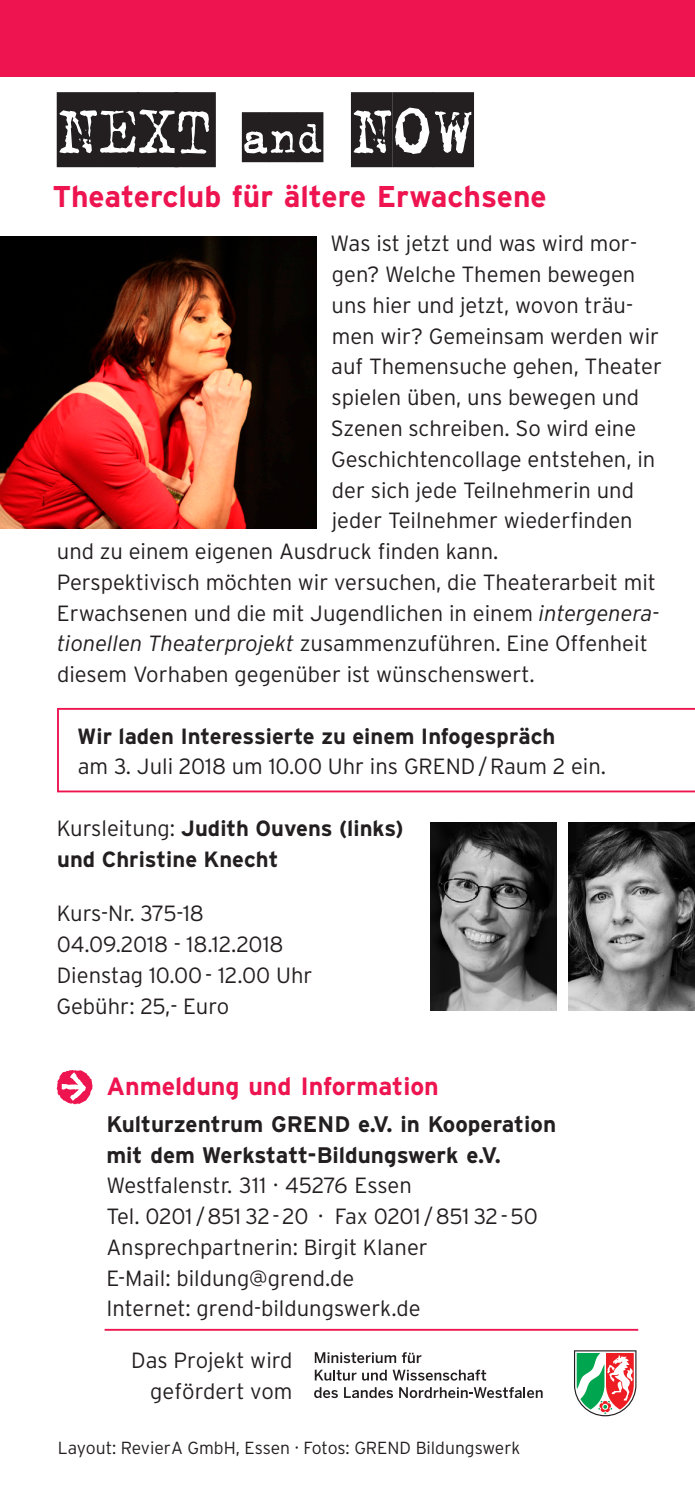
<style>
.page{position:relative;width:695px;height:1489px;background:#fff}
.page>*{position:absolute;margin:0;border:0;box-sizing:border-box;transform-origin:0 0}
.t1{font:75px "Trixie Cyr Cameo";letter-spacing:-.01em;color:#231f20}
.t2{font:700 30px "Interstate";color:#ed1450}
.t3{font:700 25px "Interstate";color:#ed1450}
.t4{font:700 22.5px/30.8px "Interstate";color:#231f20}
.t5{font:300 22px/30.8px "Interstate";color:#231f20}
.t6{font:700 22px/30.8px "Interstate";color:#231f20}
.t7{font:300 17.5px "Interstate";color:#231f20}
.s1{font-size:50px}
.s2{font-style:italic}
.s3{font-weight:300}
</style>
<div class="page">
<svg style="left:57px;top:708px;width:637px;height:84px"></svg>
<svg style="left:57px;top:1070px;width:36px;height:34px"></svg>
<div style="left:0;top:0;width:694px;height:77px;background:#ed1450"></div>
<img style="left:0;top:236px;width:316px;height:292px">
<img style="left:430px;top:822px;width:126px;height:188px">
<img style="left:568px;top:822px;width:126px;height:188px">
<svg style="left:574px;top:1350px;width:62px;height:66px"></svg>
<svg style="left:315px;top:1352px;width:81px;height:10px"></svg>
<svg style="left:402px;top:1352px;width:19px;height:10px"></svg>
<svg style="left:315px;top:1369px;width:41px;height:11px"></svg>
<svg style="left:362px;top:1369px;width:124px;height:11px"></svg>
<svg style="left:314px;top:1387px;width:24px;height:10px"></svg>
<svg style="left:344px;top:1387px;width:49px;height:10px"></svg>
<svg style="left:399px;top:1387px;width:143px;height:10px"></svg>
<hr style="left:105px;top:1328px;width:533px;height:2px;background:#ed1450">
<h1 class="t1" style="left:57px;top:78px;width:418px">NEXT <span class="s1">AND</span> NOW</h1>
<h2 class="t2" style="left:52px;top:179px;width:495px">Theaterclub für ältere Erwachsene</h2>
<p class="t5" style="left:330px;top:228px;width:308px">Was ist jetzt und was wird mor-</p>
<p class="t5" style="left:332px;top:259px;width:305px">gen? Welche Themen bewegen</p>
<p class="t5" style="left:331px;top:289px;width:303px">uns hier und jetzt, wovon träu-</p>
<p class="t5" style="left:331px;top:320px;width:329px">men wir? Gemeinsam werden wir</p>
<p class="t5" style="left:331px;top:351px;width:332px">auf Themensuche gehen, Theater</p>
<p class="t5" style="left:331px;top:382px;width:309px">spielen üben, uns bewegen und</p>
<p class="t5" style="left:331px;top:413px;width:307px">Szenen schreiben. So wird eine</p>
<p class="t5" style="left:331px;top:443px;width:325px">Geschichtencollage entstehen, in</p>
<p class="t5" style="left:332px;top:474px;width:303px">der sich jede Teilnehmerin und</p>
<p class="t5" style="left:331px;top:505px;width:302px">jeder Teilnehmer wiederfinden</p>
<p class="t5" style="left:57px;top:536px;width:443px">und zu einem eigenen Ausdruck finden kann.</p>
<p class="t5" style="left:57px;top:566px;width:600px">Perspektivisch möchten wir versuchen, die Theaterarbeit mit</p>
<p class="t5" style="left:57px;top:597px;width:604px">Erwachsenen und die mit Jugendlichen in einem <span class="s2">intergenera-</span></p>
<p class="t5" style="left:57px;top:628px;width:592px"><span class="s2">tionellen Theaterprojekt</span> zusammenzuführen. Eine Offenheit</p>
<p class="t5" style="left:57px;top:658px;width:479px">diesem Vorhaben gegenüber ist wünschenswert.</p>
<p class="t6" style="left:77px;top:720px;width:479px">Wir laden Interessierte zu einem Infogespräch</p>
<p class="t5" style="left:78px;top:751px;width:530px">am 3. Juli 2018 um 10.00 Uhr ins GREND/Raum 2 ein.</p>
<p class="t6" style="left:57px;top:812px;width:348px"><span class="s3">Kursleitung:</span> Judith Ouvens (links) und Christine Knecht</p>
<p class="t5" style="left:56px;top:897px;width:257px">Kurs-Nr. 375-18<br>04.09.2018 - 18.12.2018<br>Dienstag 10.00- 12.00 Uhr<br>Gebühr: 25,- Euro</p>
<p class="t3" style="left:106px;top:1071px;width:334px">Anmeldung und Information</p>
<p class="t4" style="left:106px;top:1108px;width:451px">Kulturzentrum GREND e.V. in Kooperation mit dem Werkstatt-Bildungswerk e.V.</p>
<p class="t5" style="left:106px;top:1169px;width:433px">Westfalenstr. 311 · 45276 Essen<br>Tel. 0201 /851 32-20 · Fax 0201 /851 32-50<br>Ansprechpartnerin: Birgit Klaner<br>E-Mail: bildung@grend.de<br>Internet: grend-bildungswerk.de</p>
<p class="t5" style="left:131px;top:1344px;width:163px;text-align:right">Das Projekt wird gefördert vom</p>
<p class="t7" style="left:58px;top:1437px;width:464px">Layout: RevierA GmbH, Essen · Fotos: GREND Bildungswerk</p>
</div>
